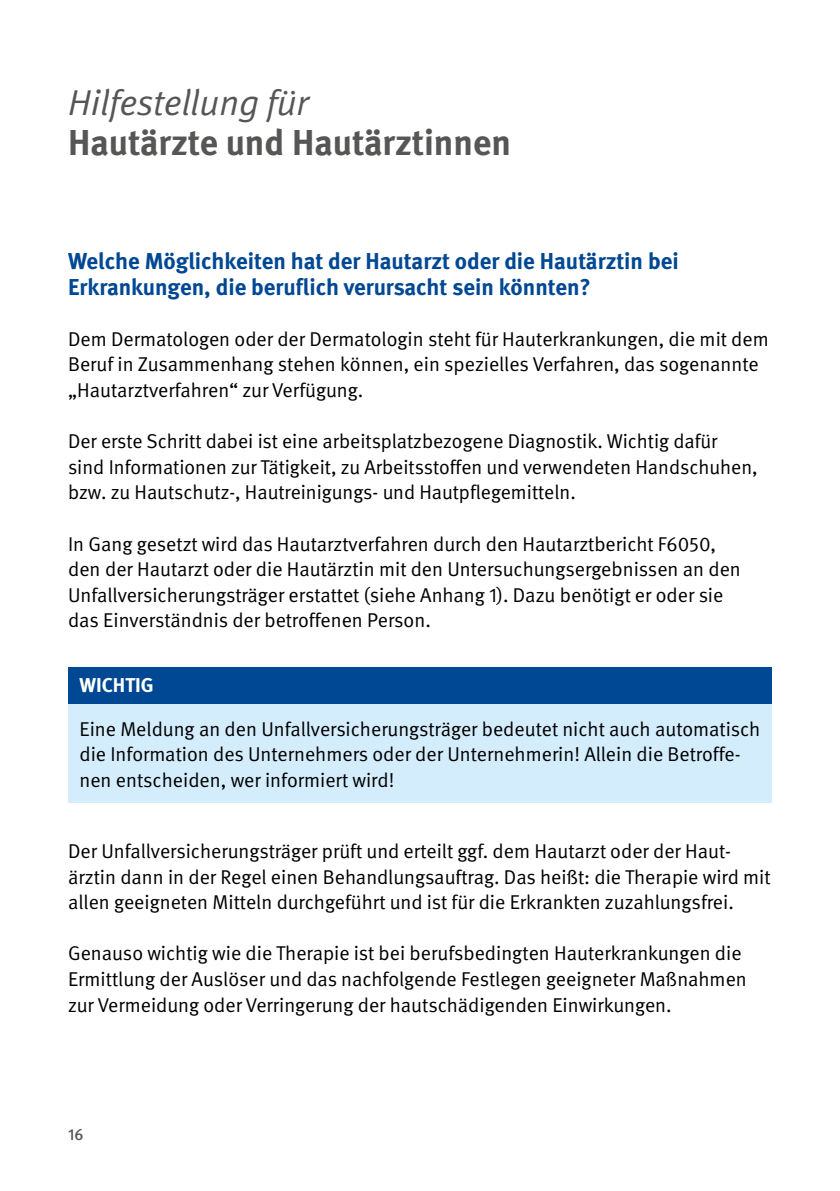
<style>
.page{position:relative;width:840px;height:1191px;background:#fff}
.page>*{position:absolute;margin:0;border:0;box-sizing:border-box;transform-origin:0 0}
.Überschriften_H1_ohne_Zahl{font:700 36px/40px "DGUV Meta";color:#565655}
.Überschriften_H2_ohne_Zahl{font:700 23px/25.6px "DGUV Meta";color:#004893}
.Fließtext_FT{font:20px/25.6px "DGUV Meta";color:#000}
.Fließtext_STG_FT{font:20px/25.6px "DGUV Meta";color:#000}
.Fließtext_STG_Titel{font:700 20px "DGUV Meta";color:#fff}
.t1{font:500 16px "DGUV Meta";color:#565655}
.s1{font-weight:400;font-style:italic}
</style>
<div class="page">
<div style="left:68px;top:667px;width:703px;height:37px;background:#004893"></div>
<div style="left:68px;top:704px;width:703px;height:99px;background:#d4edfc"></div>
<h1 class="Überschriften_H1_ohne_Zahl" style="left:68px;top:84px;width:444px"><span class="s1">Hilfestellung für<br></span>Hautärzte und Hautärztinnen</h1>
<h2 class="Überschriften_H2_ohne_Zahl" style="left:68px;top:249px;width:611px">Welche Möglichkeiten hat der Hautarzt oder die Hautärztin bei<br>Erkrankungen, die beruflich verursacht sein könnten?</h2>
<p class="Fließtext_FT" style="left:68px;top:326px;width:701px">Dem Dermatologen oder der Dermatologin steht für Hauterkrankungen, die mit dem<br>Beruf in Zusammenhang stehen können, ein spezielles Verfahren, das sogenannte „Hautarztverfahren“ zur Verfügung.</p>
<p class="Fließtext_FT" style="left:68px;top:429px;width:690px">Der erste Schritt dabei ist eine arbeitsplatzbezogene Diagnostik. Wichtig dafür sind Informationen zur Tätigkeit, zu Arbeitsstoffen und verwendeten Handschuhen, bzw. zu Hautschutz-, Hautreinigungs- und Hautpflegemitteln.</p>
<p class="Fließtext_FT" style="left:68px;top:531px;width:674px">In Gang gesetzt wird das Hautarztverfahren durch den Hautarztbericht F6050, den der Hautarzt oder die Hautärztin mit den Untersuchungsergebnissen an den Unfallversicherungsträger erstattet (siehe Anhang 1). Dazu benötigt er oder sie das Einverständnis der betroffenen Person.</p>
<p class="Fließtext_STG_Titel" style="left:79px;top:673px;width:76px">WICHTIG</p>
<p class="Fließtext_STG_FT" style="left:79px;top:716px;width:682px">Eine Meldung an den Unfallversicherungsträger bedeutet nicht auch automatisch die Information des Unternehmers oder der Unternehmerin! Allein die Betroffe&shy;nen entscheiden, wer informiert wird!</p>
<p class="Fließtext_FT" style="left:68px;top:838px;width:703px">Der Unfallversicherungsträger prüft und erteilt ggf. dem Hautarzt oder der Haut&shy;ärztin dann in der Regel einen Behandlungsauftrag. Das heißt: die Therapie wird mit allen geeigneten Mitteln durchgeführt und ist für die Erkrankten zuzahlungsfrei.</p>
<p class="Fließtext_FT" style="left:68px;top:941px;width:679px">Genauso wichtig wie die Therapie ist bei berufsbedingten Hauterkrankungen die<br>Ermittlung der Auslöser und das nachfolgende Festlegen geeigneter Maßnahmen zur Vermeidung oder Verringerung der hautschädigenden Einwirkungen.</p>
<p class="t1" style="left:68px;top:1124px;width:17px">16</p>
</div>
